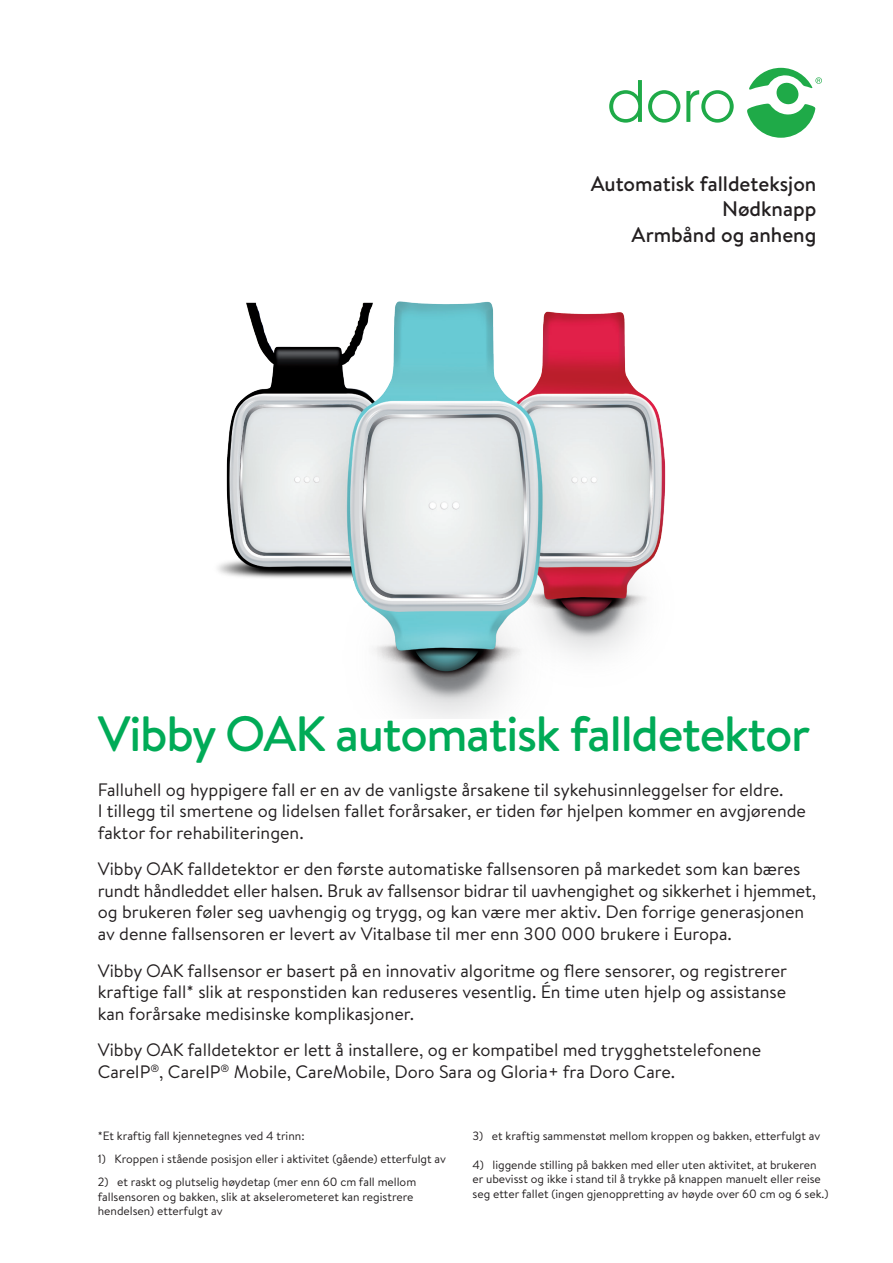
<style>
.page{position:relative;width:893px;height:1263px;background:#fff}
.page>*{position:absolute;margin:0;border:0;box-sizing:border-box;transform-origin:0 0}
.Sid_1_Rubba{font:500 49.5px "Brandon Text";letter-spacing:-.025em;color:#00ab57}
.t1{font:500 21px "Brandon Text";color:#231f20}
.Sid_1_Bröd{font:18px/21.6px "Brandon Text";color:#231f20}
.Sid_1_Bröd-2{font:12px/14.4px "Brandon Text";color:#231f20}
</style>
<div class="page">
<svg style="left:609px;top:80px;width:33px;height:43px"></svg>
<svg style="left:648px;top:90px;width:32px;height:33px"></svg>
<svg style="left:686px;top:90px;width:48px;height:33px"></svg>
<svg style="left:747px;top:68px;width:75px;height:70px"></svg>
<img style="left:217px;top:301px;width:449px;height:418px">
<p class="t1" style="left:591px;top:169px;width:227px">Automatisk falldeteksjon</p>
<p class="t1" style="left:722px;top:195px;width:96px">Nødknapp</p>
<p class="t1" style="left:632px;top:220px;width:186px">Armbånd og anheng</p>
<p class="Sid_1_Rubba" style="left:98px;top:700px;width:714px">Vibby OAK automatisk falldetektor</p>
<p class="Sid_1_Bröd" style="left:98px;top:778px;width:710px">Falluhell og hyppigere fall er en av de vanligste årsakene til sykehusinnleggelser for eldre.<br>I tillegg til smertene og lidelsen fallet forårsaker, er tiden før hjelpen kommer en avgjørende faktor for rehabiliteringen.</p>
<p class="Sid_1_Bröd" style="left:98px;top:857px;width:720px">Vibby OAK falldetektor er den første automatiske fallsensoren på markedet som kan bæres rundt håndleddet eller halsen. Bruk av fallsensor bidrar til uavhengighet og sikkerhet i hjemmet, og brukeren føler seg uavhengig og trygg, og kan være mer aktiv. Den forrige generasjonen av denne fallsensoren er levert av Vitalbase til mer enn 300 000 brukere i Europa.</p>
<p class="Sid_1_Bröd" style="left:98px;top:959px;width:691px;text-align:justify">Vibby OAK fallsensor er basert på en innovativ algoritme og flere sensorer, og registrerer kraftige fall* slik at responstiden kan reduseres vesentlig. Én time uten hjelp og assistanse kan forårsake medisinske komplikasjoner.</p>
<p class="Sid_1_Bröd" style="left:98px;top:1038px;width:665px">Vibby OAK falldetektor er lett å installere, og er kompatibel med trygghetstelefonene<br>CareIP<sup>®</sup>, CareIP<sup>®</sup> Mobile, CareMobile, Doro Sara og Gloria+ fra Doro Care.</p>
<p class="Sid_1_Bröd-2" style="left:98px;top:1128px;width:208px">*Et kraftig fall kjennetegnes ved 4 trinn:</p>
<p class="Sid_1_Bröd-2" style="left:98px;top:1151px;width:350px">1) Kroppen i stående posisjon eller i aktivitet (gående) etterfulgt av</p>
<p class="Sid_1_Bröd-2" style="left:98px;top:1174px;width:320px">2) et raskt og plutselig høydetap (mer enn 60 cm fall mellom fallsensoren og bakken, slik at akselerometeret kan registrere hendelsen) etterfulgt av</p>
<p class="Sid_1_Bröd-2" style="left:472px;top:1128px;width:349px">3) et kraftig sammenstøt mellom kroppen og bakken, etterfulgt av</p>
<p class="Sid_1_Bröd-2" style="left:472px;top:1157px;width:357px">4) liggende stilling på bakken med eller uten aktivitet, at brukeren er ubevisst og ikke i stand til å trykke på knappen manuelt eller reise seg etter fallet (ingen gjenoppretting av høyde over 60 cm og 6 sek.)</p>
</div>
